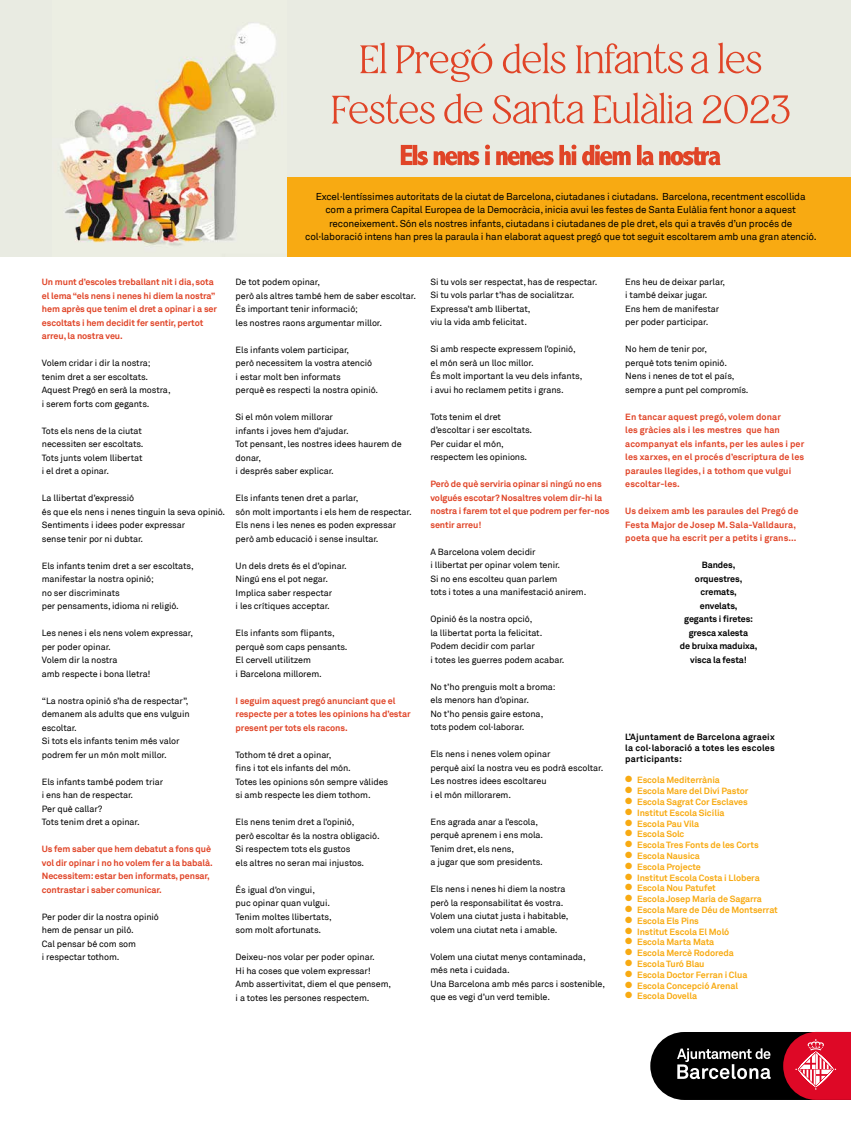
<style>
.page{position:relative;width:851px;height:1134px;background:#fff}
.page>*{position:absolute;margin:0;border:0;box-sizing:border-box;transform-origin:0 0}
.t1{font:10px/13.5px "Akkurat";letter-spacing:-.02em;color:#000;text-align:center}
.t2{font:9px/13.5px "Akkurat";letter-spacing:-.01em;color:#000}
.t3{font:700 9px/13.5px "Akkurat";letter-spacing:-.01em;color:#e04427}
.t4{font:700 9px "Akkurat";letter-spacing:-.01em;color:#f8aa12}
.t5{font:700 9px/13.5px "Akkurat";letter-spacing:.01em;color:#e04427}
.t6{font:700 9px/13.5px "Akkurat";letter-spacing:-.01em;color:#000;text-align:justify}
</style>
<div class="page">
<svg style="left:650px;top:1032px;width:200px;height:68px"></svg>
<div style="left:0;top:0;width:850px;height:256px;background:#e9ebe2"></div>
<svg style="left:401px;top:145px;width:319px;height:20px"></svg>
<svg style="left:691px;top:43px;width:70px;height:31px"></svg>
<svg style="left:360px;top:43px;width:323px;height:39px"></svg>
<svg style="left:444px;top:93px;width:345px;height:31px"></svg>
<svg style="left:332px;top:94px;width:103px;height:30px"></svg>
<img style="left:60px;top:23px;width:216px;height:223px">
<div style="left:287px;top:177px;width:563px;height:79px;background:#f8aa12"></div>
<p class="t1" style="left:305px;top:190px;width:513px">Excel·lentíssimes autoritats de la ciutat de Barcelona, ciutadanes i ciutadans. Barcelona, recentment escollida com a primera Capital Europea de la Democràcia, inicia avui les festes de Santa Eulàlia fent honor a aquest reconeixement. Són els nostres infants, ciutadans i ciutadanes de ple dret, els qui a través d’un procés de col·laboració intens han pres la paraula i han elaborat aquest pregó que tot seguit escoltarem amb una gran atenció.</p>
<p class="t3" style="left:42px;top:275px;width:177px">Un munt d’escoles treballant nit i dia, sota el lema “els nens i nenes hi diem la nostra” hem après que tenim el dret a opinar i a ser escoltats i hem decidit fer sentir, pertot arreu, la nostra veu.</p>
<p class="t2" style="left:42px;top:357px;width:130px">Volem cridar i dir la nostra; tenim dret a ser escoltats.<br>Aquest Pregó en serà la mostra, i serem forts com gegants.</p>
<p class="t2" style="left:42px;top:424px;width:103px">Tots els nens de la ciutat necessiten ser escoltats.<br>Tots junts volem llibertat i el dret a opinar.</p>
<p class="t2" style="left:42px;top:492px;width:185px">La llibertat d’expressió<br>és que els nens i nenes tinguin la seva opinió.<br>Sentiments i idees poder expressar<br>sense tenir por ni dubtar.</p>
<p class="t2" style="left:42px;top:559px;width:153px">Els infants tenim dret a ser escoltats, manifestar la nostra opinió;<br>no ser discriminats<br>per pensaments, idioma ni religió.</p>
<p class="t2" style="left:42px;top:627px;width:153px">Les nenes i els nens volem expressar, per poder opinar.<br>Volem dir la nostra<br>amb respecte i bona lletra!</p>
<p class="t2" style="left:42px;top:694px;width:149px">“La nostra opinió s’ha de respectar”, demanem als adults que ens vulguin escoltar.<br>Si tots els infants tenim més valor podrem fer un món molt millor.</p>
<p class="t2" style="left:42px;top:775px;width:123px">Els infants també podem triar i ens han de respectar.<br>Per què callar?<br>Tots tenim dret a opinar.</p>
<p class="t3" style="left:42px;top:842px;width:172px">Us fem saber que hem debatut a fons què vol dir opinar i no ho volem fer a la babalà.<br>Necessitem: estar ben informats, pensar, contrastar i saber comunicar.</p>
<p class="t2" style="left:42px;top:910px;width:119px">Per poder dir la nostra opinió hem de pensar un piló.<br>Cal pensar bé com som<br>i respectar tothom.</p>
<p class="t2" style="left:235px;top:276px;width:182px">De tot podem opinar,<br>però als altres també hem de saber escoltar.<br>És important tenir informació;<br>les nostres raons argumentar millor.</p>
<p class="t2" style="left:235px;top:343px;width:144px">Els infants volem participar,<br>però necessitem la vostra atenció<br>i estar molt ben informats<br>perquè es respecti la nostra opinió.</p>
<p class="t2" style="left:235px;top:411px;width:167px">Si el món volem millorar<br>infants i joves hem d’ajudar.<br>Tot pensant, les nostres idees haurem de donar,<br>i després saber explicar.</p>
<p class="t2" style="left:235px;top:492px;width:177px">Els infants tenen dret a parlar,<br>són molt importants i els hem de respectar.<br>Els nens i les nenes es poden expressar però amb educació i sense insultar.</p>
<p class="t2" style="left:235px;top:559px;width:113px">Un dels drets és el d’opinar.<br>Ningú ens el pot negar.<br>Implica saber respectar<br>i les crítiques acceptar.</p>
<p class="t2" style="left:235px;top:627px;width:113px">Els infants som flipants, perquè som caps pensants.<br>El cervell utilitzem<br>i Barcelona millorem.</p>
<p class="t3" style="left:235px;top:694px;width:176px">I seguim aquest pregó anunciant que el respecte per a totes les opinions ha d’estar present per tots els racons.</p>
<p class="t2" style="left:235px;top:748px;width:154px">Tothom té dret a opinar,<br>fins i tot els infants del món.<br>Totes les opinions són sempre vàlides si amb respecte les diem tothom.</p>
<p class="t2" style="left:235px;top:816px;width:145px">Els nens tenim dret a l’opinió,<br>però escoltar és la nostra obligació.<br>Si respectem tots els gustos<br>els altres no seran mai injustos.</p>
<p class="t2" style="left:235px;top:883px;width:98px">És igual d’on vingui, puc opinar quan vulgui.<br>Tenim moltes llibertats, som molt afortunats.</p>
<p class="t2" style="left:235px;top:951px;width:157px">Deixeu-nos volar per poder opinar.<br>Hi ha coses que volem expressar!<br>Amb assertivitat, diem el que pensem, i a totes les persones respectem.</p>
<p class="t2" style="left:430px;top:275px;width:168px">Si tu vols ser respectat, has de respectar.<br>Si tu vols parlar t’has de socialitzar.<br>Expressa’t amb llibertat,<br>viu la vida amb felicitat.</p>
<p class="t2" style="left:430px;top:343px;width:153px">Si amb respecte expressem l’opinió, el món serà un lloc millor.<br>És molt important la veu dels infants, i avui ho reclamem petits i grans.</p>
<p class="t2" style="left:430px;top:410px;width:103px">Tots tenim el dret d’escoltar i ser escoltats.<br>Per cuidar el món, respectem les opinions.</p>
<p class="t3" style="left:430px;top:477px;width:180px">Però de què serviria opinar si ningú no ens volgués escotar? Nosaltres volem dir-hi la nostra i farem tot el que podrem per fer-nos sentir arreu!</p>
<p class="t2" style="left:430px;top:545px;width:157px">A Barcelona volem decidir<br>i llibertat per opinar volem tenir.<br>Si no ens escolteu quan parlem<br>tots i totes a una manifestació anirem.</p>
<p class="t2" style="left:430px;top:613px;width:135px">Opinió és la nostra opció,<br>la llibertat porta la felicitat.<br>Podem decidir com parlar<br>i totes les guerres podem acabar.</p>
<p class="t2" style="left:430px;top:680px;width:126px">No t’ho prenguis molt a broma: els menors han d’opinar.<br>No t’ho pensis gaire estona, tots podem col·laborar.</p>
<p class="t2" style="left:430px;top:748px;width:174px">Els nens i nenes volem opinar<br>perquè així la nostra veu es podrà escoltar.<br>Les nostres idees escoltareu<br>i el món millorarem.</p>
<p class="t2" style="left:430px;top:815px;width:114px">Ens agrada anar a l’escola, perquè aprenem i ens mola.<br>Tenim dret, els nens,<br>a jugar que som presidents.</p>
<p class="t2" style="left:430px;top:883px;width:140px">Els nens i nenes hi diem la nostra però la responsabilitat és vostra.<br>Volem una ciutat justa i habitable, volem una ciutat neta i amable.</p>
<p class="t2" style="left:430px;top:950px;width:176px">Volem una ciutat menys contaminada, més neta i cuidada.<br>Una Barcelona amb més parcs i sostenible, que es vegi d’un verd temible.</p>
<p class="t2" style="left:625px;top:275px;width:101px">Ens heu de deixar parlar, i també deixar jugar.<br>Ens hem de manifestar per poder participar.</p>
<p class="t2" style="left:625px;top:343px;width:125px">No hem de tenir por,<br>perquè tots tenim opinió.<br>Nens i nenes de tot el país, sempre a punt pel compromís.</p>
<p class="t5" style="left:625px;top:410px;width:180px">En tancar aquest pregó, volem donar<br>les gràcies als i les mestres que han acompanyat els infants, per les aules i per les xarxes, en el procés d’escriptura de les paraules llegides, i a tothom que vulgui escoltar-les.</p>
<p class="t5" style="left:625px;top:504px;width:175px">Us deixem amb les paraules del Pregó de<br>Festa Major de Josep M. Sala-Valldaura, poeta que ha escrit per a petits i grans...</p>
<p class="t6" style="left:679px;top:558px;width:79px;text-align:center">Bandes, orquestres, cremats,<br>envelats,<br>gegants i firetes: gresca xalesta<br>de bruixa maduixa, visca la festa!</p>
<p class="t6" style="left:625px;top:732px;width:151px;line-height:10.8px">L’Ajuntament de Barcelona agraeix la col·laboració a totes les escoles participants:</p>
<p class="t4" style="left:625px;top:774px;width:96px">● Escola Mediterrània</p>
<p class="t4" style="left:625px;top:785px;width:124px">● Escola Mare del Diví Pastor</p>
<p class="t4" style="left:625px;top:796px;width:124px">● Escola Sagrat Cor Esclaves</p>
<p class="t4" style="left:625px;top:807px;width:101px">● Institut Escola Sicília</p>
<p class="t4" style="left:625px;top:818px;width:75px">● Escola Pau Vila</p>
<p class="t4" style="left:625px;top:828px;width:61px">● Escola Solc</p>
<p class="t4" style="left:625px;top:839px;width:135px">● Escola Tres Fonts de les Corts</p>
<p class="t4" style="left:625px;top:850px;width:76px">● Escola Nausica</p>
<p class="t4" style="left:625px;top:861px;width:77px">● Escola Projecte</p>
<p class="t4" style="left:625px;top:872px;width:136px">● Institut Escola Costa i Llobera</p>
<p class="t4" style="left:625px;top:882px;width:92px">● Escola Nou Patufet</p>
<p class="t4" style="left:625px;top:893px;width:138px">● Escola Josep Maria de Sagarra</p>
<p class="t4" style="left:625px;top:904px;width:154px">● Escola Mare de Déu de Montserrat</p>
<p class="t4" style="left:625px;top:915px;width:75px">● Escola Els Pins</p>
<p class="t4" style="left:625px;top:926px;width:106px">● Institut Escola El Moló</p>
<p class="t4" style="left:625px;top:936px;width:91px">● Escola Marta Mata</p>
<p class="t4" style="left:625px;top:947px;width:110px">● Escola Mercè Rodoreda</p>
<p class="t4" style="left:625px;top:958px;width:81px">● Escola Turó Blau</p>
<p class="t4" style="left:625px;top:969px;width:124px">● Escola Doctor Ferran i Clua</p>
<p class="t4" style="left:625px;top:980px;width:114px">● Escola Concepció Arenal</p>
<p class="t4" style="left:625px;top:990px;width:73px">● Escola Dovella</p>
</div>
